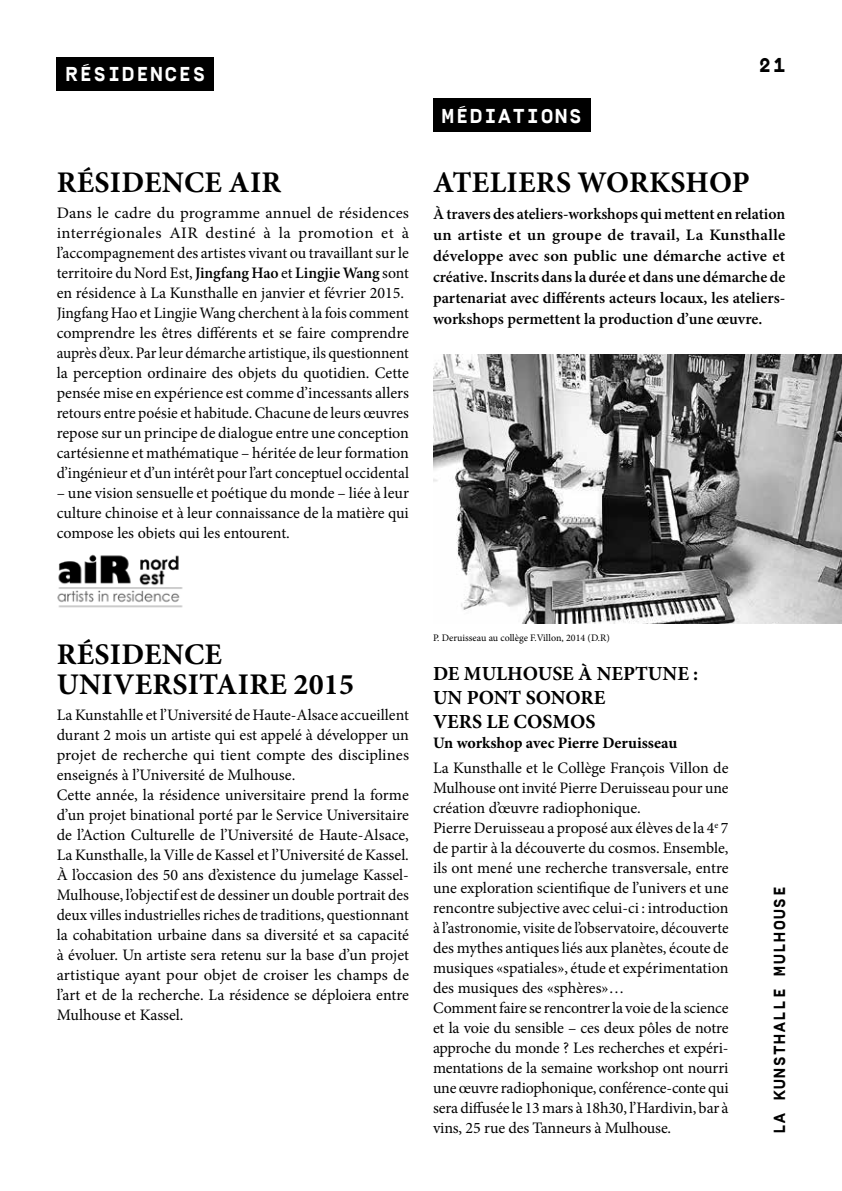
<style>
.page{position:relative;width:842px;height:1191px;background:#fff}
.page>*{position:absolute;margin:0;border:0;box-sizing:border-box;transform-origin:0 0}
.t1{font:700 30px/30px "Minion Pro";letter-spacing:.01em;color:#000}
.t2{font:700 20px "Minion Pro";color:#000}
.t3{font:700 20px "Simplon BP Mono";letter-spacing:.1em;color:#fff}
.t4{font:700 20px "Simplon BP Mono";color:#000}
.t5{font:16px/20px "Minion Pro";color:#000}
.t6{font:16px/20px "Minion Pro";color:#000;scale:1.04 1}
.t7{font:600 16px/21px "Minion Pro";color:#000;text-align:justify}
.t8{font:700 16px "Minion Pro";color:#000}
.t9{font:700 16px "Simplon BP Mono";letter-spacing:.1em;color:#000}
.t10{font:10px "Minion Pro";color:#000}
.s1{font-weight:600}
</style>
<div class="page">
<div style="left:433px;top:98px;width:157px;height:34px;background:#000"></div>
<div style="left:57px;top:57px;width:157px;height:34px;background:#000"></div>
<img style="left:57px;top:554px;width:126px;height:54px">
<img style="left:433px;top:354px;width:409px;height:270px">
<p class="t3" style="left:66px;top:61px;width:139px">RÉSIDENCES</p>
<h1 class="t1" style="left:57px;top:167px;width:191px">Résidence AIR</h1>
<p class="t6" style="left:57px;top:203px;width:340px">Dans le cadre du programme annuel de résidences interrégionales AIR destiné à la promotion et à l’accompagnement des artistes vivant ou travaillant sur le territoire du Nord Est, <span class="s1">Jingfang Hao</span> et <span class="s1">Lingjie Wang</span> sont en résidence à La Kunsthalle en janvier et février 2015.<br>Jingfang Hao et Lingjie Wang cherchent à la fois comment comprendre les êtres différents et se faire comprendre auprès d’eux. Par leur démarche artistique, ils questionnent la perception ordinaire des objets du quotidien. Cette pensée mise en expérience est comme d’incessants allers retours entre poésie et habitude. Chacune de leurs œuvres repose sur un principe de dialogue entre une conception cartésienne et mathématique – héritée de leur formation d’ingénieur et d’un intérêt pour l’art conceptuel occidental</p>
<p class="t5" style="left:57px;top:483px;width:354px;text-align:justify">– une vision sensuelle et poétique du monde – liée à leur culture chinoise et à leur connaissance de la matière qui compose les objets qui les entourent.</p>
<p class="t3" style="left:442px;top:102px;width:57px">MÉDIATI</p>
<p class="t3" style="left:541px;top:102px;width:28px">ONS</p>
<p class="t4" style="left:759px;top:52px;width:28px">21</p>
<h1 class="t1" style="left:433px;top:167px;width:19px">ATELIERS</h1>
<h1 class="t1" style="left:578px;top:167px;width:114px">WORKSHOP</h1>
<p class="t7" style="left:433px;top:203px;width:354px">À travers des ateliers-workshops qui mettent en relation un artiste et un groupe de travail, La Kunsthalle développe avec son public une démarche active et créative. Inscrits dans la durée et dans une démarche de partenariat avec différents acteurs locaux, les ateliers&shy;workshops permettent la production d’une œuvre.</p>
<h1 class="t1" style="left:57px;top:639px;width:299px">Résidence<br>Universitaire 2015</h1>
<p class="t5" style="left:57px;top:705px;width:354px">La Kunstahlle et l’Université de Haute-Alsace accueillent durant 2 mois un artiste qui est appelé à développer un projet de recherche qui tient compte des disciplines enseignés à l’Université de Mulhouse.<br>Cette année, la résidence universitaire prend la forme d’un projet binational porté par le Service Universitaire de l’Action Culturelle de l’Université de Haute-Alsace, La Kunsthalle, la Ville de Kassel et l’Université de Kassel.<br>À l’occasion des 50 ans d’existence du jumelage Kassel-Mulhouse, l’objectif est de dessiner un double portrait des deux villes industrielles riches de traditions, questionnant la cohabitation urbaine dans sa diversité et sa capacité à évoluer. Un artiste sera retenu sur la base d’un projet artistique ayant pour objet de croiser les champs de l’art et de la recherche. La résidence se déploiera entre Mulhouse et Kassel.</p>
<p class="t10" style="left:433px;top:631px;width:178px">P. Deruisseau au collège F.Villon, 2014 (D.R)</p>
<p class="t2" style="left:433px;top:659px;width:46px">DE MULHOUSE</p>
<p class="t2" style="left:578px;top:659px;width:33px">À NEPTUNE</p>
<p class="t2" style="left:693px;top:659px;width:7px">:</p>
<p class="t2" style="left:433px;top:683px;width:49px">UN PONT</p>
<p class="t2" style="left:526px;top:683px;width:15px">SONORE</p>
<p class="t2" style="left:433px;top:707px;width:27px">VERS</p>
<p class="t2" style="left:486px;top:707px;width:42px">LE COSMOS</p>
<p class="t8" style="left:433px;top:731px;width:246px">Un workshop avec Pierre Deruisseau</p>
<p class="t5" style="left:433px;top:758px;width:297px">La Kunsthalle et le Collège François Villon de Mulhouse ont invité Pierre Deruisseau pour une création d’œuvre radiophonique.<br>Pierre Deruisseau a proposé aux élèves de la 4<sup>e</sup> 7 de partir à la découverte du cosmos. Ensemble, ils ont mené une recherche transversale, entre une exploration scientifique de l’univers et une rencontre subjective avec celui-ci : introduction à l’astronomie, visite de l’observatoire, découverte des mythes antiques liés aux planètes, écoute de musiques «spatiales», étude et expérimentation des musiques des «sphères»…<br>Comment faire se rencontrer la voie de la science et la voie du sensible – ces deux pôles de notre approche du monde ? Les recherches et expéri&shy;mentations de la semaine workshop ont nourri une œuvre radiophonique, conférence-conte qui sera diffusée le 13 mars à 18h30, l’Hardivin, bar à vins, 25 rue des Tanneurs à Mulhouse.</p>
<p class="t9" style="left:769px;top:1134px;width:249px;rotate:-90deg">LA KUNSTHALLE MUL HOUSE</p>
</div>
